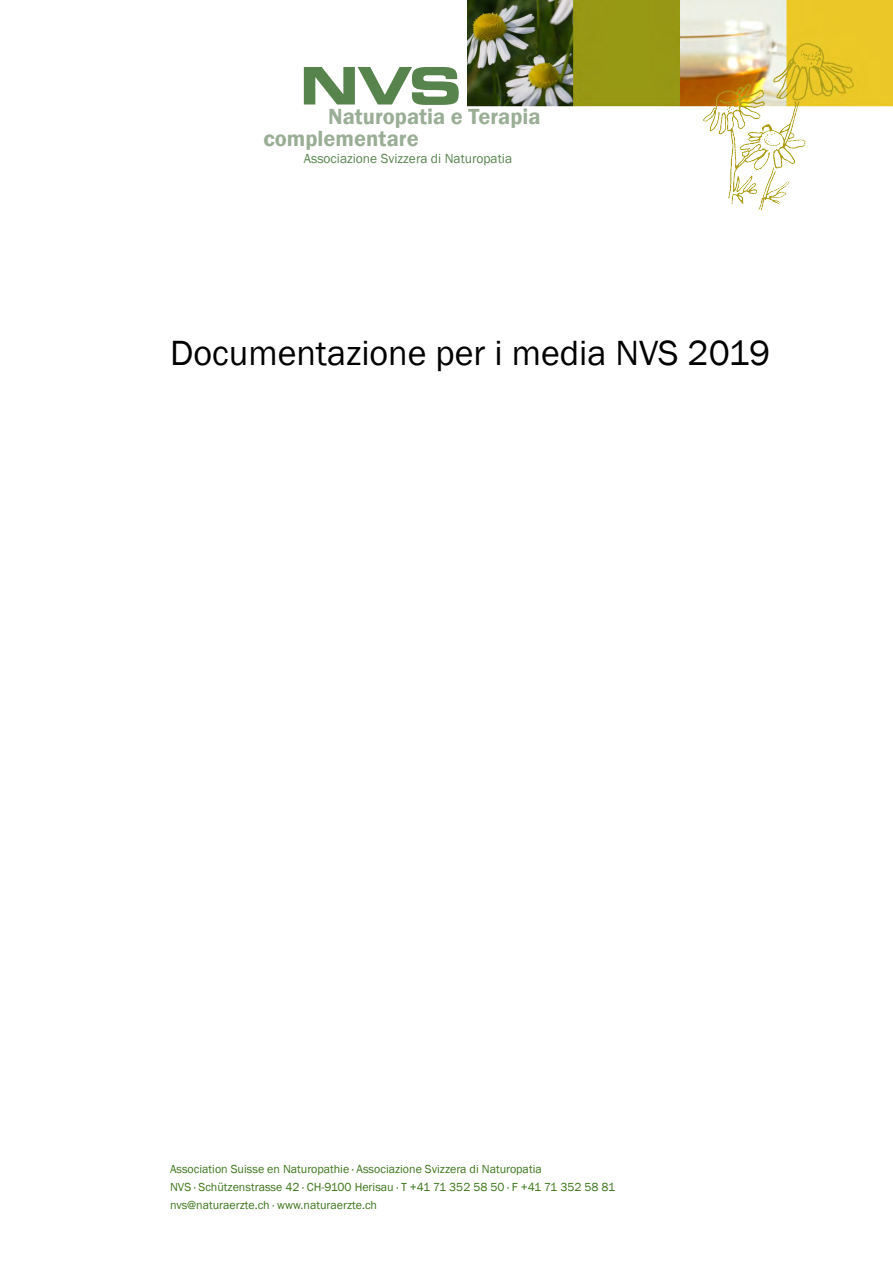
<style>
.page{position:relative;width:893px;height:1263px;background:#fff}
.page>*{position:absolute;margin:0;border:0;box-sizing:border-box;transform-origin:0 0}
.t1{font:36px "Franklin Gothic";color:#000}
.Fliesstext__Abstand{font:600 22.5px "Franklin Gothic";color:#9aae96}
.t2{font:13.5px "Franklin Gothic";color:#57844d}
.t3{font:12px "Franklin Gothic";color:#3d751b}
</style>
<div class="page">
<img style="left:468px;top:0;width:425px;height:211px">
<svg style="left:304px;top:67px;width:155px;height:38px"></svg>
<p class="Fliesstext__Abstand" style="left:328px;top:103px;width:214px">Naturopatia e Terapia</p>
<p class="Fliesstext__Abstand" style="left:263px;top:125px;width:157px">complementare</p>
<p class="t2" style="left:304px;top:150px;width:210px">Associazione Svizzera di Naturopatia</p>
<p class="t1" style="left:170px;top:331px;width:602px">Documentazione per i media NVS 2019</p>
<p class="t3" style="left:170px;top:1161px;width:373px">Association Suisse en Naturopathie · Associazione Svizzera di Naturopatia</p>
<p class="t3" style="left:170px;top:1179px;width:447px">NVS · Schützenstrasse 42 · CH-9100 Herisau · T +41 71 352 58 50 · F +41 71 352 58 81</p>
<p class="t3" style="left:170px;top:1197px;width:208px">nvs@naturaerzte.ch · www.naturaerzte.ch</p>
</div>
